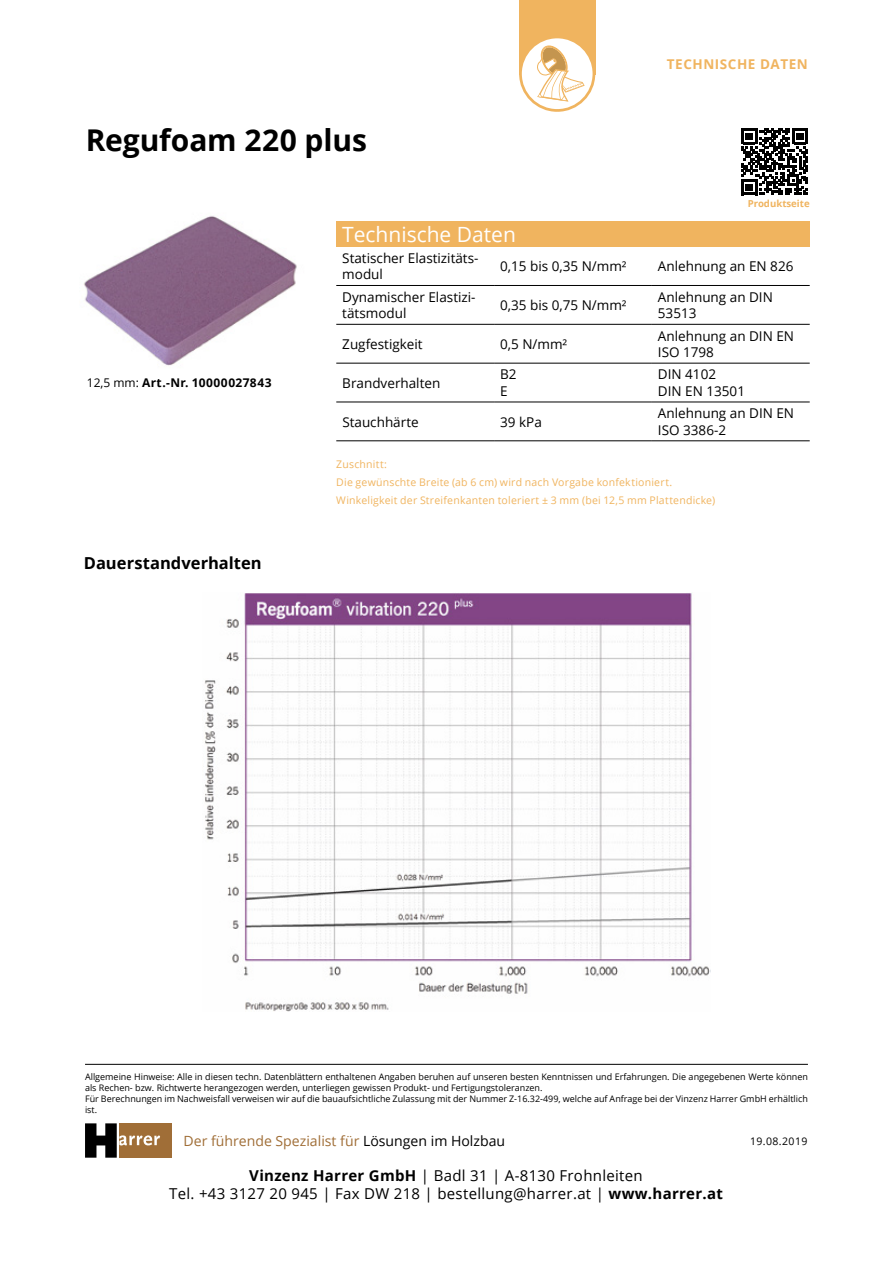
<style>
.page{position:relative;width:893px;height:1263px;background:#fff}
.page>*{position:absolute;margin:0;border:0;box-sizing:border-box;transform-origin:0 0}
.t1{font:700 30px "Open Sans";color:#000}
.t2{font:21px "Open Sans";color:#fff}
.t3{font:700 16.5px "Open Sans";color:#000}
.t4{font:15px/18px "Open Sans";letter-spacing:.02em;color:#000;text-align:center}
.t5{font:14.1px "Open Sans";color:#a06e37}
.t6{font:13.5px/16.5px "Open Sans";color:#000}
.t7{font:700 13.5px "Open Sans";letter-spacing:.04em;color:#f0b45f}
.t8{font:700 12px "Open Sans";letter-spacing:.04em;color:#000}
.t9{font:10.5px/18px "Open Sans";letter-spacing:.02em;color:#f0b45f}
.t10{font:10.5px "Open Sans";letter-spacing:.04em;color:#000}
.t11{font:700 9.6px "Open Sans";color:#f0b45f}
.t12{font:9px/10.8px "Open Sans";color:#000}
.s1{font-weight:400}
.s2{color:#000}
.s3{font-weight:700}
</style>
<div class="page">
<hr style="left:85px;top:1064px;width:723px;height:1px;background:#000">
<div style="left:119px;top:1123px;width:53px;height:35px;background:#a06e37"></div>
<svg style="left:85px;top:1123px;width:75px;height:35px"></svg>
<div style="left:519px;top:0;width:76px;height:74px;background:#f0b45f"></div>
<svg style="left:519px;top:36px;width:76px;height:76px"></svg>
<svg style="left:537px;top:44px;width:48px;height:58px"></svg>
<img style="left:84px;top:216px;width:213px;height:150px">
<svg style="left:741px;top:128px;width:67px;height:67px"></svg>
<div style="left:336px;top:221px;width:474px;height:26px;background:#f0b45f"></div>
<hr style="left:336px;top:285px;width:158px;height:1px;background:#000">
<hr style="left:494px;top:285px;width:158px;height:1px;background:#000">
<hr style="left:652px;top:285px;width:158px;height:1px;background:#000">
<hr style="left:336px;top:324px;width:158px;height:1px;background:#000">
<hr style="left:494px;top:324px;width:158px;height:1px;background:#000">
<hr style="left:652px;top:324px;width:158px;height:1px;background:#000">
<hr style="left:336px;top:363px;width:158px;height:1px;background:#000">
<hr style="left:494px;top:363px;width:158px;height:1px;background:#000">
<hr style="left:652px;top:363px;width:158px;height:1px;background:#000">
<hr style="left:336px;top:402px;width:158px;height:1px;background:#000">
<hr style="left:652px;top:402px;width:158px;height:1px;background:#000">
<hr style="left:494px;top:402px;width:158px;height:1px;background:#000">
<hr style="left:336px;top:440px;width:158px;height:1px;background:#000">
<hr style="left:494px;top:440px;width:158px;height:1px;background:#000">
<hr style="left:652px;top:440px;width:158px;height:1px;background:#000">
<img style="left:205px;top:593px;width:506px;height:419px">
<h1 class="t1" style="left:86px;top:118px;width:283px">Regufoam 220 plus</h1>
<h3 class="t7" style="left:667px;top:55px;width:142px">TECHNISCHE DATEN</h3>
<p class="t11" style="left:748px;top:197px;width:64px">Produktseite</p>
<h3 class="t8" style="left:87px;top:374px;width:186px"><span class="s1">12,5 mm:</span> Art.-Nr. 10000027843</h3>
<h3 class="t3" style="left:84px;top:551px;width:179px">Dauerstandverhalten</h3>
<h2 class="t2" style="left:342px;top:220px;width:175px">Technische Daten</h2>
<h3 class="t6" style="left:342px;top:249px;width:138px">Statischer Elastizitäts&shy;modul</h3>
<h3 class="t6" style="left:500px;top:258px;width:128px">0,15 bis 0,35 N/mm²</h3>
<h3 class="t6" style="left:658px;top:258px;width:137px">Anlehnung an EN 826</h3>
<h3 class="t6" style="left:342px;top:288px;width:135px">Dynamischer Elastizi&shy;tätsmodul</h3>
<h3 class="t6" style="left:500px;top:297px;width:128px">0,35 bis 0,75 N/mm²</h3>
<h3 class="t6" style="left:658px;top:288px;width:116px">Anlehnung an DIN<br>53513</h3>
<h3 class="t6" style="left:342px;top:335px;width:82px">Zugfestigkeit</h3>
<h3 class="t6" style="left:500px;top:335px;width:69px">0,5 N/mm²</h3>
<h3 class="t6" style="left:658px;top:327px;width:138px">Anlehnung an DIN EN<br>ISO 1798</h3>
<h3 class="t6" style="left:342px;top:374px;width:100px">Brandverhalten</h3>
<h3 class="t6" style="left:500px;top:366px;width:18px">B2<br>E</h3>
<h3 class="t6" style="left:658px;top:366px;width:89px">DIN 4102<br>DIN EN 13501</h3>
<h3 class="t6" style="left:342px;top:413px;width:78px">Stauchhärte</h3>
<h3 class="t6" style="left:500px;top:413px;width:43px">39 kPa</h3>
<h3 class="t6" style="left:658px;top:405px;width:138px">Anlehnung an DIN EN<br>ISO 3386-2</h3>
<p class="t9" style="left:336px;top:455px;width:380px">Zuschnitt:<br>Die gewünschte Breite (ab 6 cm) wird nach Vorgabe konfektioniert.<br>Winkeligkeit der Streifenkanten toleriert ± 3 mm (bei 12,5 mm Plattendicke)</p>
<p class="t12" style="left:85px;top:1071px;width:724px">Allgemeine Hinweise: Alle in diesen techn. Datenblättern enthaltenen Angaben beruhen auf unseren besten Kenntnissen und Erfahrungen. Die angegebenen Werte können als Rechen- bzw. Richtwerte herangezogen werden, unterliegen gewissen Produkt- und Fertigungstoleranzen.<br>Für Berechnungen im Nachweisfall verweisen wir auf die bauaufsichtliche Zulassung mit der Nummer Z-16.32-499, welche auf Anfrage bei der Vinzenz Harrer GmbH erhältlich ist.</p>
<h3 class="t5" style="left:184px;top:1131px;width:323px">Der führende Spezialist für <span class="s2">Lösungen im Holzbau</span></h3>
<h3 class="t4" style="left:169px;top:1166px;width:555px"><span class="s3">Vinzenz Harrer GmbH</span> | Badl 31 | A-8130 Frohnleiten<br>Tel. +43 3127 20 945 | Fax DW 218 | bestellung@harrer.at | <span class="s3">www.harrer.at</span></h3>
<p class="t10" style="left:750px;top:1134px;width:59px">19.08.2019</p>
</div>
